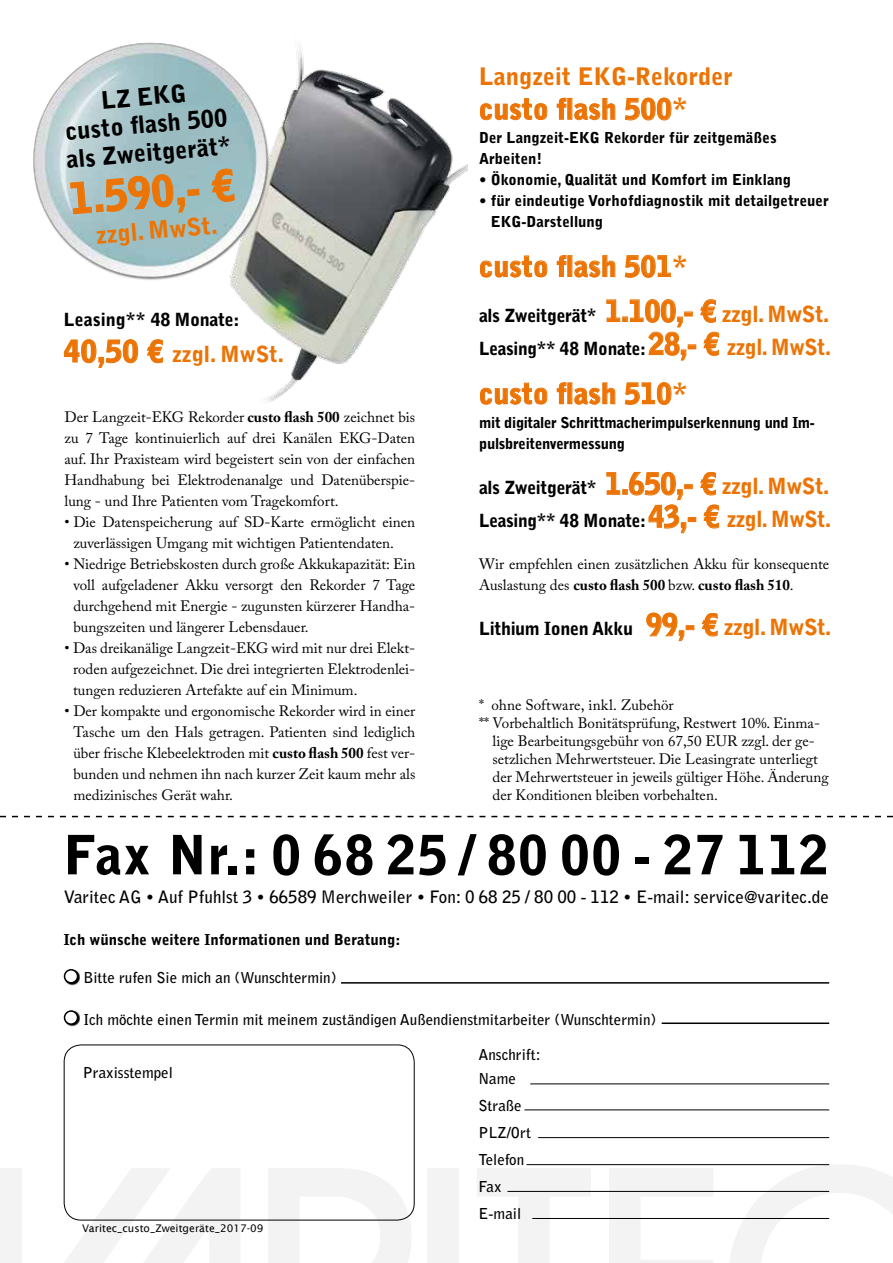
<style>
.page{position:relative;width:893px;height:1263px;background:#fff}
.page>*{position:absolute;margin:0;border:0;box-sizing:border-box;transform-origin:0 0}
.t1{font:900 53.7px "Bell Gothic Std";letter-spacing:.025em;color:#000}
.t2{font:900 42px "Bell Gothic Std";color:#ec7405}
.t3{font:900 28.5px "Bell Gothic Std";color:#ec7405}
.t4{font:900 24px/28px "Bell Gothic Std";color:#000;text-align:center}
.t5{font:900 24px "Bell Gothic Std";color:#ec7405}
.t6{font:900 22.05px "Bell Gothic Std";color:#ec7405}
.t7{font:900 18px/33px "Bell Gothic Std";letter-spacing:-.02em;color:#000}
.t8{font:700 16.95px "Bell Gothic Std";color:#000}
.t9{font:15px/21px "Adobe Caslon Pro";color:#000;text-align:justify}
.t10{font:900 15px/21px "Bell Gothic Std";color:#000}
.t11{font:700 15px/27px "Bell Gothic Std";color:#000}
.t12{font:900 15px/21.6px "Bell Gothic Std";letter-spacing:-.02em;color:#000}
.t13{font:10.5px "Lucida Sans";color:#000}
.s1{font-size:30px}
.s2{font-weight:700}
.s3{font-size:29.55px;color:#ec7405}
.s4{font-size:22.05px;color:#ec7405}
.s5{font-size:30px;color:#ec7405}
</style>
<div class="page">
<svg style="left:268px;top:1168px;width:144px;height:95px"></svg>
<svg style="left:0;top:1168px;width:240px;height:95px"></svg>
<div style="left:427px;top:1168px;width:32px;height:95px;background:#f3f3f3"></div>
<svg style="left:477px;top:1168px;width:114px;height:95px"></svg>
<svg style="left:609px;top:1168px;width:104px;height:95px"></svg>
<svg style="left:729px;top:1164px;width:164px;height:99px"></svg>
<div style="left:64px;top:1044px;width:351px;height:176px;border:1px solid #000;border-radius:17px"></div>
<hr style="left:530px;top:1083px;width:299px;height:1px;background:#000">
<hr style="left:524px;top:1109px;width:305px;height:1px;background:#000">
<hr style="left:538px;top:1137px;width:291px;height:1px;background:#000">
<hr style="left:527px;top:1164px;width:302px;height:1px;background:#000">
<hr style="left:507px;top:1191px;width:322px;height:1px;background:#000">
<hr style="left:532px;top:1218px;width:297px;height:1px;background:#000">
<svg style="left:64px;top:969px;width:16px;height:16px"></svg>
<div style="left:65px;top:970px;width:13px;height:13px;background:#fff;border-radius:50%"></div>
<div style="left:64px;top:969px;width:14px;height:14px;border:2px solid #000;border-radius:50%"></div>
<hr style="left:341px;top:982px;width:488px;height:1px;background:#000">
<svg style="left:64px;top:1010px;width:16px;height:16px"></svg>
<div style="left:65px;top:1011px;width:13px;height:13px;background:#fff;border-radius:50%"></div>
<div style="left:64px;top:1010px;width:14px;height:15px;border:2px solid #000;border-radius:50%"></div>
<hr style="left:662px;top:1022px;width:167px;height:2px;background:#000">
<svg style="left:0;top:816px;width:893px;height:1px"></svg>
<img style="left:230px;top:44px;width:237px;height:358px">
<svg style="left:480px;top:98px;width:68px;height:23px"></svg>
<svg style="left:556px;top:97px;width:60px;height:23px"></svg>
<svg style="left:624px;top:97px;width:48px;height:24px"></svg>
<svg style="left:480px;top:255px;width:68px;height:23px"></svg>
<svg style="left:556px;top:255px;width:60px;height:23px"></svg>
<svg style="left:624px;top:255px;width:47px;height:23px"></svg>
<svg style="left:700px;top:299px;width:16px;height:24px"></svg>
<svg style="left:606px;top:299px;width:87px;height:62px"></svg>
<div style="left:688px;top:344px;width:8px;height:5px;border:1px solid #ec7405"></div>
<svg style="left:703px;top:331px;width:17px;height:25px"></svg>
<svg style="left:480px;top:382px;width:68px;height:23px"></svg>
<svg style="left:556px;top:382px;width:60px;height:23px"></svg>
<svg style="left:624px;top:382px;width:48px;height:23px"></svg>
<div style="left:684px;top:484px;width:9px;height:5px;border:1px solid #ec7405"></div>
<svg style="left:700px;top:472px;width:16px;height:24px"></svg>
<svg style="left:606px;top:471px;width:81px;height:62px"></svg>
<div style="left:688px;top:517px;width:8px;height:5px;border:1px solid #ec7405"></div>
<svg style="left:703px;top:504px;width:17px;height:25px"></svg>
<svg style="left:646px;top:612px;width:39px;height:29px"></svg>
<div style="left:686px;top:625px;width:8px;height:5px;border:1px solid #ec7405"></div>
<svg style="left:702px;top:613px;width:16px;height:24px"></svg>
<img style="left:34px;top:43px;width:235px;height:239px">
<svg style="left:70px;top:174px;width:130px;height:41px;background:#a9b8af"></svg>
<svg style="left:211px;top:169px;width:24px;height:33px"></svg>
<svg style="left:64px;top:339px;width:75px;height:29px"></svg>
<svg style="left:147px;top:339px;width:16px;height:24px"></svg>
<h3 class="t4" style="left:60px;top:90px;width:167px;rotate:-5deg">LZ EKG<br>custo fl ash 500 als Zweitgerät*</h3>
<h2 class="t2" style="left:67px;top:175px;width:167px;rotate:-5deg">1.590,- €</h2>
<h3 class="t5" style="left:95px;top:221px;width:123px;rotate:-5deg">zzgl. MwSt.</h3>
<p class="t7" style="left:64px;top:303px;width:177px">Leasing** 48 Monate:</p>
<h3 class="t6" style="left:64px;top:341px;width:222px"><span class="s1">40,50 €</span> zzgl. MwSt.</h3>
<p class="t9" style="left:64px;top:407px;width:352px">Der Langzeit-EKG Rekorder <span class="s2">custo flash 500</span> zeichnet bis zu 7 Tage kontinuierlich auf drei Kanälen EKG-Daten auf. Ihr Praxisteam wird begeistert sein von der einfachen Handhabung bei Elektrodenanalge und Datenüberspie&shy;lung - und Ihre Patienten vom Tragekomfort.</p>
<p class="t9" style="left:73px;top:512px;width:343px;text-indent:-9px">• Die Datenspeicherung auf SD-Karte ermöglicht einen zuverlässigen Umgang mit wichtigen Patientendaten.</p>
<p class="t9" style="left:73px;top:554px;width:343px;text-indent:-9px">• Niedrige Betriebskosten durch große Akkukapazität: Ein voll aufgeladener Akku versorgt den Rekorder 7 Tage durchgehend mit Energie - zugunsten kürzerer Handha&shy;bungszeiten und längerer Lebensdauer.</p>
<p class="t9" style="left:73px;top:638px;width:344px;text-indent:-9px">• Das dreikanälige Langzeit-EKG wird mit nur drei Elekt&shy;roden aufgezeichnet. Die drei integrierten Elektrodenlei&shy;tungen reduzieren Artefakte auf ein Minimum.</p>
<p class="t9" style="left:73px;top:701px;width:343px;text-indent:-9px">• Der kompakte und ergonomische Rekorder wird in einer Tasche um den Hals getragen. Patienten sind lediglich über frische Klebeelektroden mit <span class="s2">custo flash 500</span> fest ver&shy;bunden und nehmen ihn nach kurzer Zeit kaum mehr als medizinisches Gerät wahr.</p>
<h3 class="t5" style="left:479px;top:62px;width:255px">Langzeit EKG-Rekorder</h3>
<h3 class="t3" style="left:479px;top:92px;width:210px">custo flash 500*</h3>
<p class="t10" style="left:479px;top:128px;width:299px">Der Langzeit-EKG Rekorder für zeitgemäßes<br>Arbeiten!</p>
<p class="t10" style="left:479px;top:170px;width:314px">• Ökonomie, Qualität und Komfort im Einklang</p>
<p class="t10" style="left:491px;top:191px;width:340px;text-indent:-12px">• für eindeutige Vorhofdiagnostik mit detailgetreuer<br>EKG-Darstellung</p>
<h3 class="t3" style="left:479px;top:250px;width:210px">custo flash 501*</h3>
<p class="t7" style="left:479px;top:299px;width:353px">als Zweitgerät* <span class="s3">1.100,- €</span> <span class="s4">zzgl. MwSt.<br></span>Leasing** 48 Monate: <span class="s5">28,- €</span> <span class="s4">zzgl. MwSt.</span></p>
<h3 class="t3" style="left:479px;top:377px;width:210px">custo flash 510*</h3>
<p class="t12" style="left:479px;top:412px;width:337px">mit digitaler Schrittmacherimpulserkennung und Im&shy;pulsbreitenvermessung</p>
<p class="t7" style="left:479px;top:472px;width:353px">als Zweitgerät* <span class="s3">1.650,- €</span> <span class="s4">zzgl. MwSt.<br></span>Leasing** 48 Monate: <span class="s5">43,- €</span> <span class="s4">zzgl. MwSt.</span></p>
<p class="t9" style="left:479px;top:554px;width:352px">Wir empfehlen einen zusätzlichen Akku für konsequente<br>Auslastung des <span class="s2">custo flash 500</span> bzw. <span class="s2">custo flash 510</span>.</p>
<p class="t7" style="left:479px;top:613px;width:354px">Lithium Ionen Akku <span class="s3">99,- €</span> <span class="s4">zzgl. MwSt.</span></p>
<p class="t9" style="left:479px;top:695px;width:196px">* ohne Software, inkl. Zubehör</p>
<p class="t9" style="left:479px;top:713px;width:342px">** Vorbehaltlich Bonitätsprüfung, Restwert 10%. Einma-</p>
<p class="t9" style="left:492px;top:731px;width:324px">lige Bearbeitungsgebühr von 67,50 EUR zzgl. der ge-</p>
<p class="t9" style="left:492px;top:749px;width:327px">setzlichen Mehrwertsteuer. Die Leasingrate unterliegt</p>
<p class="t9" style="left:492px;top:767px;width:338px">der Mehrwertsteuer in jeweils gültiger Höhe. Änderung</p>
<p class="t9" style="left:492px;top:785px;width:227px">der Konditionen bleiben vorbehalten.</p>
<h1 class="t1" style="left:64px;top:824px;width:767px">Fax Nr.: 0 68 25 / 80 00 - 27 112</h1>
<p class="t8" style="left:64px;top:887px;width:767px">Varitec AG • Auf Pfuhlst 3 • 66589 Merchweiler • Fon: 0 68 25 / 80 00 - 112 • E-mail: service@varitec.de</p>
<p class="t10" style="left:64px;top:929px;width:338px">Ich wünsche weitere Informationen und Beratung:</p>
<p class="t11" style="left:83px;top:964px;width:255px">Bitte rufen Sie mich an (Wunschtermin)</p>
<p class="t11" style="left:83px;top:1006px;width:575px">Ich möchte einen Termin mit meinem zuständigen Außendienstmitarbeiter (Wunschtermin)</p>
<p class="t11" style="left:83px;top:1059px;width:92px">Praxisstempel</p>
<p class="t13" style="left:82px;top:1222px;width:183px">Varitec_custo_Zweitgeräte_2017-09</p>
<p class="t11" style="left:478px;top:1042px;width:64px;line-height:24px">Anschrift:<br>Name</p>
<p class="t11" style="left:478px;top:1092px;width:54px">Straße<br>PLZ/Ort<br>Telefon<br>Fax<br>E-mail</p>
</div>
